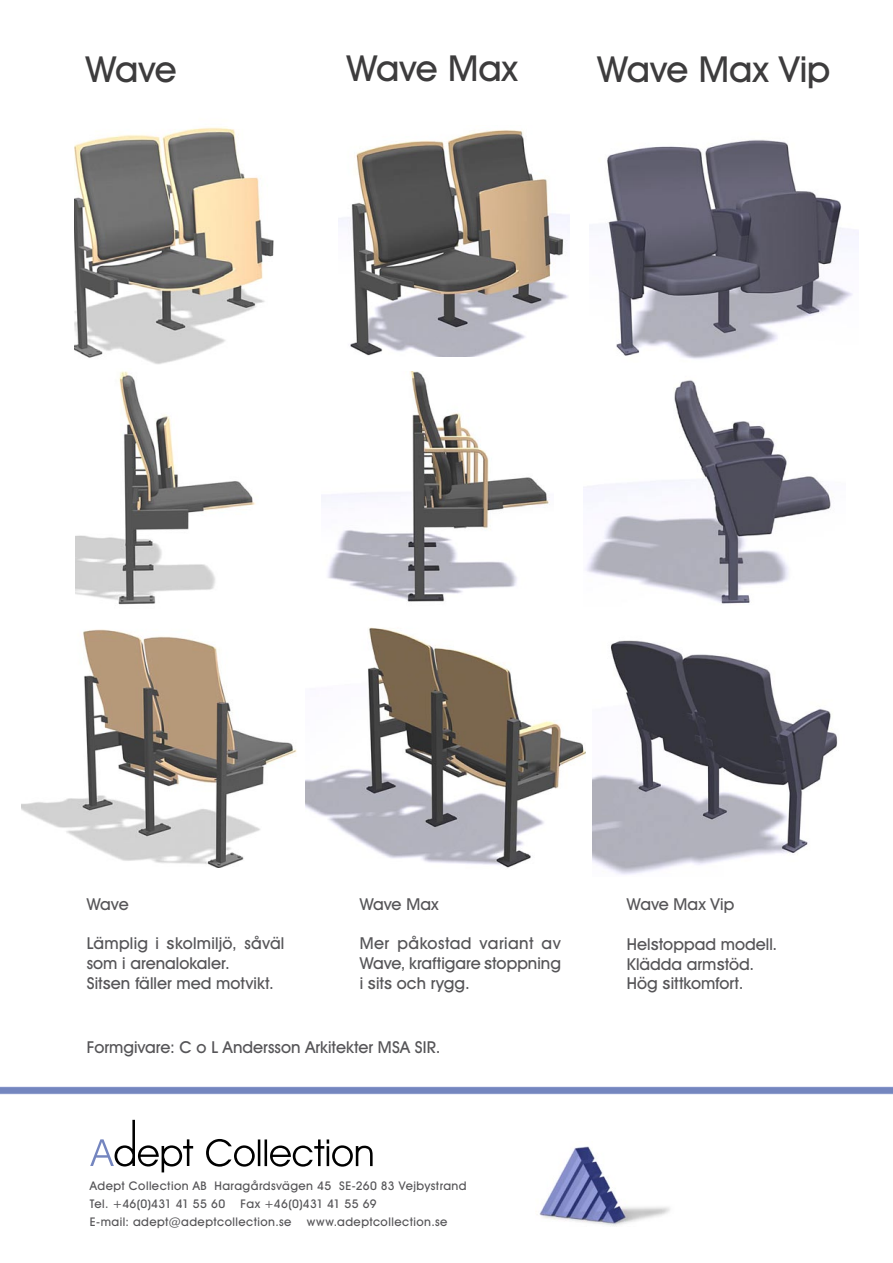
<style>
.page{position:relative;width:893px;height:1263px;background:#fff}
.page>*{position:absolute;margin:0;border:0;box-sizing:border-box;transform-origin:0 0}
.t1{font:500 36px "Avant Garde IT Cby BT";letter-spacing:-.005em;color:#3d3c3d}
.t2{font:500 16.5px/19.8px "Avant Garde IT Cby BT";color:#565558}
.t3{font:500 12px/18px "Avant Garde IT Cby BT";letter-spacing:.04em;color:#565558}
</style>
<div class="page">
<svg style="left:206px;top:1139px;width:167px;height:27px"></svg>
<svg style="left:90px;top:1119px;width:103px;height:53px"></svg>
<img style="left:539px;top:1146px;width:131px;height:80px">
<img style="left:74px;top:127px;width:200px;height:237px">
<img style="left:76px;top:371px;width:180px;height:234px">
<img style="left:22px;top:629px;width:284px;height:238px">
<img style="left:338px;top:130px;width:231px;height:226px">
<img style="left:306px;top:627px;width:280px;height:241px">
<img style="left:322px;top:371px;width:228px;height:231px">
<img style="left:606px;top:139px;width:253px;height:220px">
<img style="left:583px;top:380px;width:248px;height:224px">
<img style="left:593px;top:640px;width:245px;height:235px">
<h1 class="t1" style="left:86px;top:47px;width:92px">Wave</h1>
<h1 class="t1" style="left:347px;top:46px;width:173px">Wave Max</h1>
<h1 class="t1" style="left:598px;top:47px;width:234px">Wave Max Vip</h1>
<p class="t2" style="left:87px;top:894px;width:44px">Wave</p>
<p class="t2" style="left:87px;top:933px;width:199px">Lämplig i skolmiljö, såväl som i arenalokaler.<br>Sitsen fäller med motvikt.</p>
<p class="t2" style="left:360px;top:894px;width:81px">Wave Max</p>
<p class="t2" style="left:360px;top:933px;width:203px;text-align:justify">Mer påkostad variant av Wave, kraftigare stoppning i sits och rygg.</p>
<p class="t2" style="left:87px;top:1037px;width:355px">Formgivare: C o L Andersson Arkitekter MSA SIR.</p>
<p class="t3" style="left:90px;top:1177px;width:378px">Adept Collection AB Haragårdsvägen 45 SE-260 83 Vejbystrand<br>Tel. +46(0)431 41 55 60</p>
<p class="t3" style="left:90px;top:1195px;width:288px;text-indent:151px">Fax +46(0)431 41 55 69<br>E-mail: adept@adeptcollection.se</p>
<p class="t3" style="left:307px;top:1213px;width:142px">www.adeptcollection.se</p>
<p class="t2" style="left:627px;top:894px;width:109px">Wave Max Vip</p>
<p class="t2" style="left:627px;top:934px;width:152px">Helstoppad modell.<br>Klädda armstöd.<br>Hög sittkomfort.</p>
</div>
